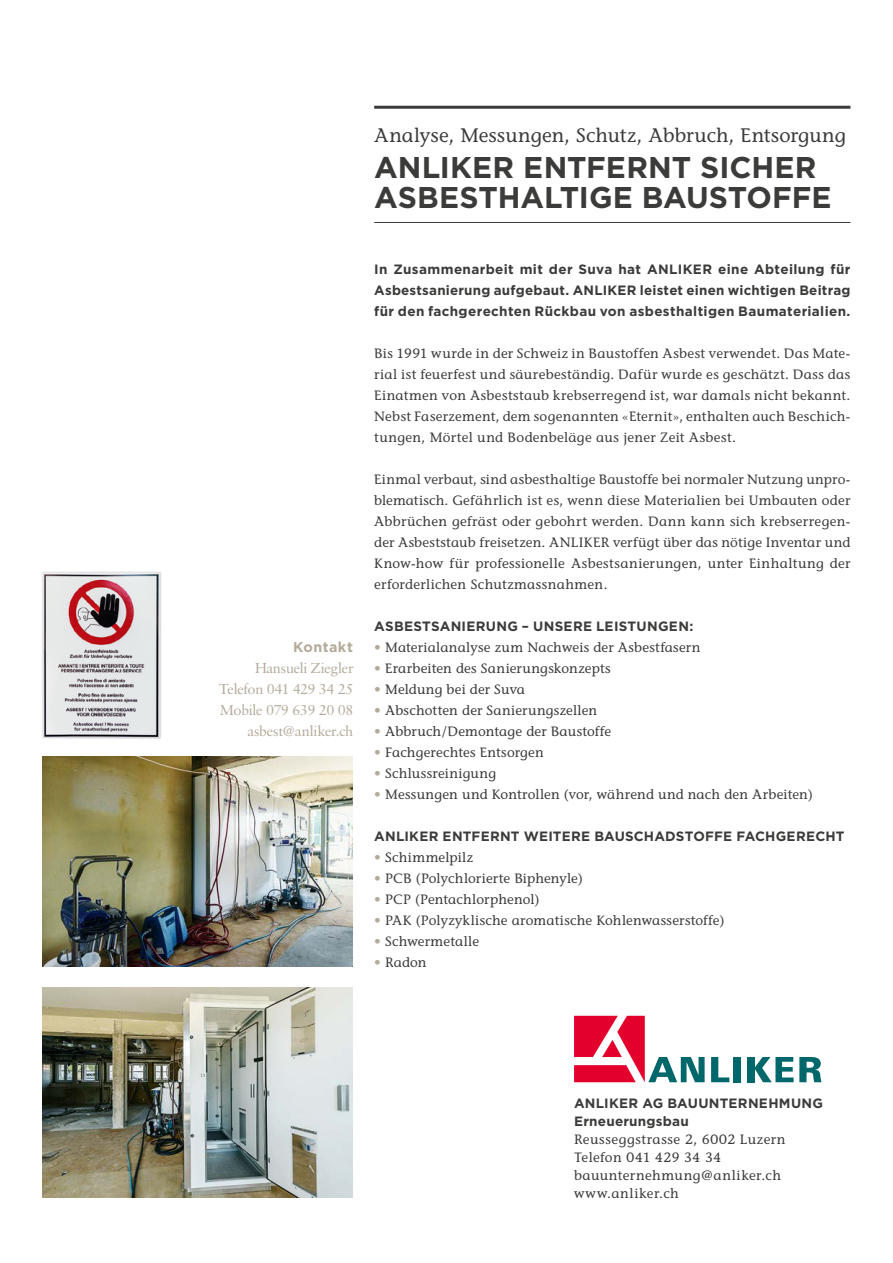
<style>
.page{position:relative;width:893px;height:1263px;background:#fff}
.page>*{position:absolute;margin:0;border:0;box-sizing:border-box;transform-origin:0 0}
.t1{font:700 30px/30px "Gotham";color:#3b3b3a}
.t2{font:19.5px "Stone Informal";letter-spacing:.01em;color:#3b3b3a}
.t3{font:14.25px/21px "SA10";letter-spacing:.02em;color:#b4aa9a;text-align:right}
.t4{font:700 14.25px "Gotham";letter-spacing:.03em;color:#b4aa9a}
.t5{font:13.5px/21px "Stone Informal";letter-spacing:.02em;color:#3b3b3a;text-align:justify}
.t6{font:700 13.5px/21px "Gotham";letter-spacing:.02em;color:#3b3b3a;text-align:justify}
.t7{font:13.5px/18px "Stone Informal";letter-spacing:.04em;color:#3b3b3a}
.s1{font-family:"Sabon"}
.s2{color:#b4aa9a}
</style>
<div class="page">
<hr style="left:374px;top:106px;width:476px;height:3px;background:#3b3b3a">
<hr style="left:374px;top:222px;width:476px;height:1px;background:#3b3b3a">
<svg style="left:574px;top:1016px;width:131px;height:66px"></svg>
<svg style="left:711px;top:1057px;width:18px;height:25px"></svg>
<div style="left:733px;top:1057px;width:7px;height:25px;background:#00676b"></div>
<div style="left:747px;top:1057px;width:7px;height:25px;background:#00676b"></div>
<svg style="left:754px;top:1057px;width:67px;height:25px"></svg>
<img style="left:43px;top:757px;width:310px;height:210px">
<img style="left:43px;top:988px;width:310px;height:210px">
<img style="left:42px;top:571px;width:119px;height:168px">
<h2 class="t2" style="left:374px;top:123px;width:473px">Analyse, Messungen, Schutz, Abbruch, Entsorgung</h2>
<h1 class="t1" style="left:374px;top:152px;width:459px">ANLIKER ENTFERNT SICHER<br>ASBESTHALTIGE BAUSTOFFE</h1>
<p class="t4" style="left:293px;top:638px;width:61px">Kontakt</p>
<p class="t3" style="left:219px;top:657px;width:135px">Hansueli Ziegler<br>Telefon 041 429 34 25<br>Mobile 079 639 20 08 asbest<span class="s1">@</span>anliker.ch</p>
<p class="t6" style="left:374px;top:258px;width:478px">In Zusammenarbeit mit der Suva hat ANLIKER eine Abteilung für Asbestsanierung aufgebaut. ANLIKER leistet einen wichtigen Beitrag für den fachgerechten Rückbau von asbesthaltigen Baumaterialien.</p>
<p class="t5" style="left:374px;top:343px;width:478px">Bis 1991 wurde in der Schweiz in Baustoffen Asbest verwendet. Das Mate&shy;rial ist feuerfest und säurebeständig. Dafür wurde es geschätzt. Dass das Einatmen von Asbeststaub krebserregend ist, war damals nicht bekannt.<br>Nebst Faserzement, dem sogenannten «Eternit», enthalten auch Beschich&shy;tungen, Mörtel und Bodenbeläge aus jener Zeit Asbest.</p>
<p class="t5" style="left:374px;top:469px;width:478px">Einmal verbaut, sind asbesthaltige Baustoffe bei normaler Nutzung unpro&shy;blematisch. Gefährlich ist es, wenn diese Materialien bei Umbauten oder Abbrüchen gefräst oder gebohrt werden. Dann kann sich krebserregen&shy;der Asbeststaub freisetzen. ANLIKER verfügt über das nötige Inventar und Know-how für professionelle Asbestsanierungen, unter Einhaltung der erforderlichen Schutzmassnahmen.</p>
<p class="t6" style="left:374px;top:615px;width:321px">ASBESTSANIERUNG – UNSERE LEISTUNGEN:</p>
<p class="t5" style="left:374px;top:637px;width:328px"><span class="s2">•</span> Materialanalyse zum Nachweis der Asbestfasern</p>
<p class="t5" style="left:374px;top:658px;width:238px"><span class="s2">•</span> Erarbeiten des Sanierungskonzepts</p>
<p class="t5" style="left:374px;top:679px;width:152px"><span class="s2">•</span> Meldung bei der Suva</p>
<p class="t5" style="left:374px;top:700px;width:225px"><span class="s2">•</span> Abschotten der Sanierungszellen</p>
<p class="t5" style="left:374px;top:721px;width:238px"><span class="s2">•</span> Abbruch/Demontage der Baustoffe</p>
<p class="t5" style="left:374px;top:742px;width:171px"><span class="s2">•</span> Fachgerechtes Entsorgen</p>
<p class="t5" style="left:374px;top:763px;width:123px"><span class="s2">•</span> Schlussreinigung</p>
<p class="t5" style="left:374px;top:784px;width:440px"><span class="s2">•</span> Messungen und Kontrollen (vor, während und nach den Arbeiten)</p>
<p class="t6" style="left:374px;top:826px;width:472px">ANLIKER ENTFERNT WEITERE BAUSCHADSTOFFE FACHGERECHT</p>
<p class="t5" style="left:374px;top:847px;width:100px"><span class="s2">•</span> Schimmelpilz</p>
<p class="t5" style="left:374px;top:868px;width:210px"><span class="s2">•</span> PCB (Polychlorierte Biphenyle)</p>
<p class="t5" style="left:374px;top:889px;width:167px"><span class="s2">•</span> PCP (Pentachlorphenol)</p>
<p class="t5" style="left:374px;top:910px;width:352px"><span class="s2">•</span> PAK (Polyzyklische aromatische Kohlenwasserstoffe)</p>
<p class="t5" style="left:374px;top:931px;width:106px"><span class="s2">•</span> Schwermetalle</p>
<p class="t5" style="left:374px;top:952px;width:54px"><span class="s2">•</span> Radon</p>
<p class="t6" style="left:574px;top:1094px;width:251px;line-height:18px">ANLIKER AG BAUUNTERNEHMUNG<br>Erneuerungsbau</p>
<p class="t7" style="left:574px;top:1130px;width:213px">Reusseggstrasse 2, 6002 Luzern<br>Telefon 041 429 34 34 bauunternehmung@anliker.ch www.anliker.ch</p>
</div>
